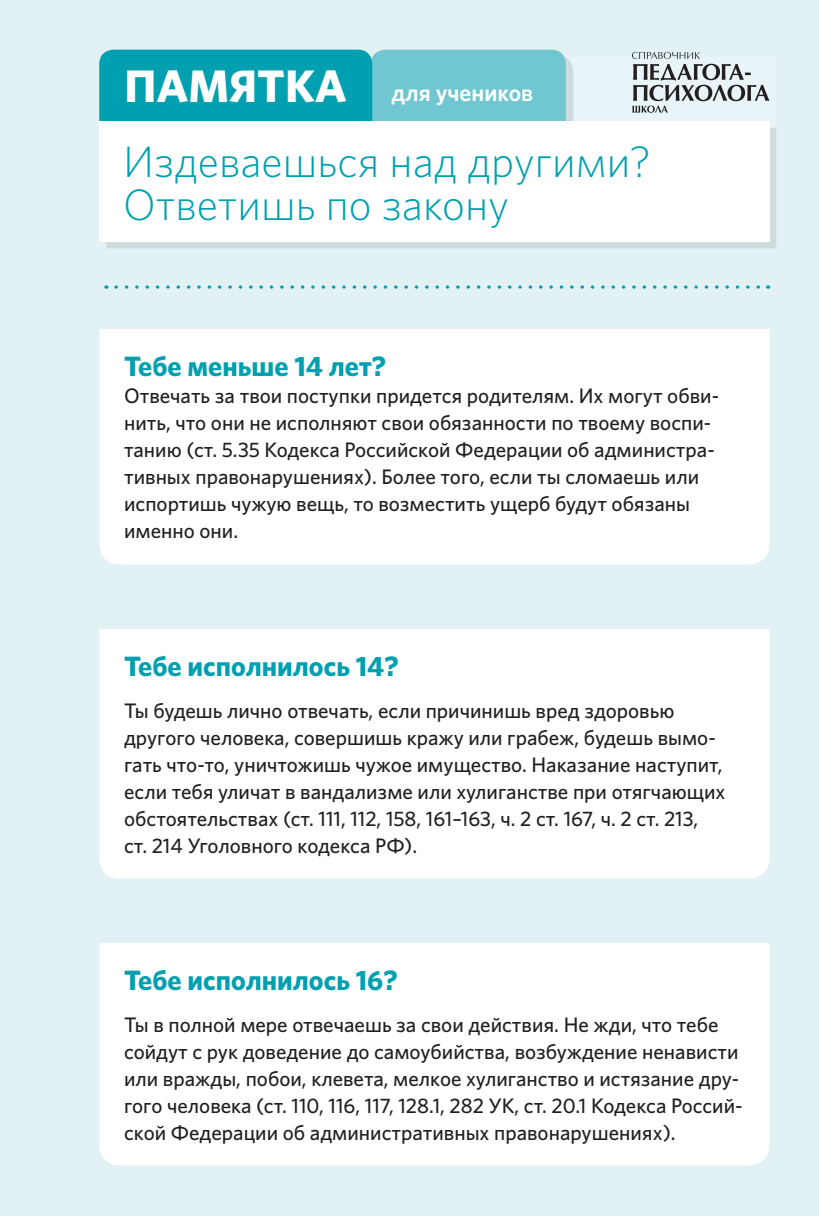
<style>
.page{position:relative;width:819px;height:1216px;background:#fff}
.page>*{position:absolute;margin:0;border:0;box-sizing:border-box;transform-origin:0 0}
.t1{font:300 43.93px/43.8px "Whitney";color:#00a0b0}
.t2{font:700 28px "Whitney";color:#00a0b0}
.t3{font:600 23.62px "Whitney";color:#fff}
.t4{font:500 21px/26.9px "Whitney";color:#231f20}
.s1{font-weight:700;font-size:45.68px}
</style>
<div class="page">
<div style="left:0;top:0;width:819px;height:1215px;background:#e1f1f4"></div>
<img style="left:106px;top:57px;width:670px;height:191px">
<div style="left:371px;top:50px;width:195px;height:99px;background:#71c7d1;border-radius:14px"></div>
<div style="left:99px;top:50px;width:273px;height:99px;background:#00a0b0;border-radius:14px"></div>
<div style="left:99px;top:121px;width:670px;height:120px;background:#fff"></div>
<svg style="left:632px;top:52px;width:137px;height:61px"></svg>
<div style="left:99px;top:329px;width:670px;height:235px;background:#fff"></div>
<div style="left:99px;top:629px;width:670px;height:249px;background:#fff"></div>
<div style="left:99px;top:943px;width:670px;height:222px;background:#fff"></div>
<svg style="left:116px;top:285px;width:652px;height:4px"></svg>
<p class="t3" style="left:124px;top:77px;width:410px"><span class="s1">ПАМЯТКА</span> для учеников</p>
<h1 class="t1" style="left:123px;top:138px;width:528px">Издеваешься над другими?<br>Ответишь по закону</h1>
<h2 class="t2" style="left:124px;top:347px;width:263px">Тебе меньше 14 лет?</h2>
<p class="t4" style="left:124px;top:382px;width:596px">Отвечать за твои поступки придется родителям. Их могут обви&shy;нить, что они не исполняют свои обязанности по твоему воспи&shy;танию (ст. 5.35 Кодекса Российской Федерации об администра&shy;тивных правонарушениях). Более того, если ты сломаешь или испортишь чужую вещь, то возместить ущерб будут обязаны именно они.</p>
<h2 class="t2" style="left:124px;top:647px;width:276px">Тебе исполнилось 14?</h2>
<p class="t4" style="left:124px;top:697px;width:603px">Ты будешь лично отвечать, если причинишь вред здоровью другого человека, совершишь кражу или грабеж, будешь вымо&shy;гать что-то, уничтожишь чужое имущество. Наказание наступит, если тебя уличат в вандализме или хулиганстве при отягчающих обстоятельствах (ст. 111, 112, 158, 161–163, ч. 2 ст. 167, ч. 2 ст. 213, ст. 214 Уголовного кодекса РФ).</p>
<h2 class="t2" style="left:124px;top:961px;width:275px">Тебе исполнилось 16?</h2>
<p class="t4" style="left:124px;top:1011px;width:620px">Ты в полной мере отвечаешь за свои действия. Не жди, что тебе сойдут с рук доведение до самоубийства, возбуждение ненависти или вражды, побои, клевета, мелкое хулиганство и истязание дру&shy;гого человека (ст. 110, 116, 117, 128.1, 282 УК, ст. 20.1 Кодекса Россий&shy;ской Федерации об административных правонарушениях).</p>
</div>
